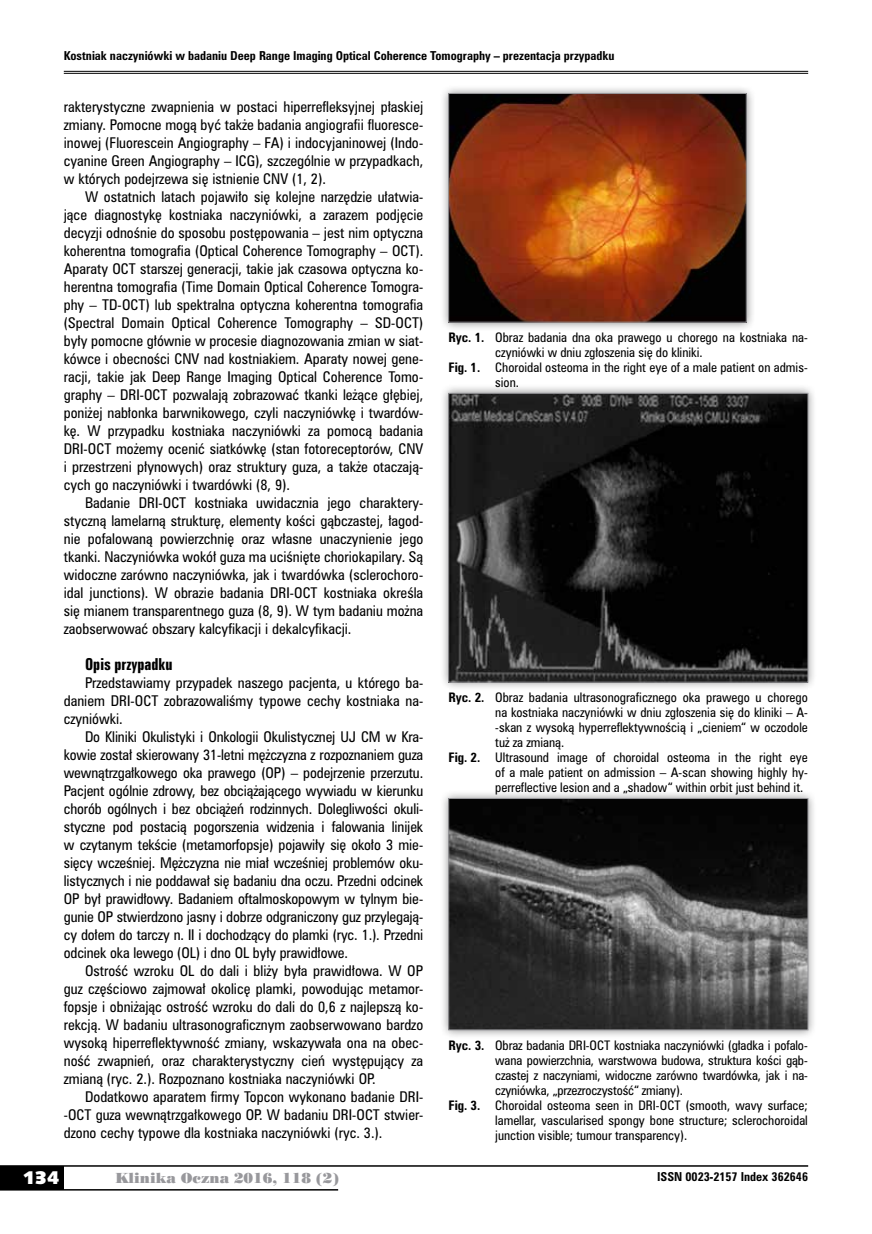
<style>
.page{position:relative;width:872px;height:1234px;background:#fff}
.page>*{position:absolute;margin:0;border:0;box-sizing:border-box;transform-origin:0 0}
.t1{font:18px "Humanst 531 U Blk PL";color:#fff}
.t2{font:15px "Zurich Bd X Cn PL";color:#000}
.t3{font:13.5px/18px "Zurich Cn PL";color:#000;text-align:justify}
.t4{font:13.5px "Poster Bodoni PL";color:#98989c}
.t5{font:12px "Zurich Cn PL";color:#000}
.t6{font:700 11.25px "Zurich Cn PL";color:#000}
.s1{font-weight:700}
</style>
<div class="page">
<div style="left:0;top:1165px;width:64px;height:24px;background:#000"></div>
<hr style="left:0;top:1164px;width:808px;height:2px;background:#000">
<hr style="left:0;top:1188px;width:338px;height:2px;background:#000">
<hr style="left:64px;top:71px;width:744px;height:1px;background:#000">
<hr style="left:64px;top:73px;width:744px;height:1px;background:#000">
<div style="left:439px;top:84px;width:316px;height:248px;background:#000;opacity:.45"></div>
<img style="left:450px;top:95px;width:294px;height:225px">
<div style="left:448px;top:93px;width:298px;height:229px;border:1px solid #98989c"></div>
<div style="left:439px;top:384px;width:378px;height:307px;background:#000;opacity:.45"></div>
<img style="left:450px;top:395px;width:356px;height:285px">
<div style="left:448px;top:393px;width:360px;height:289px;border:1px solid #98989c"></div>
<div style="left:439px;top:789px;width:378px;height:249px;background:#000;opacity:.45"></div>
<img style="left:450px;top:800px;width:356px;height:227px">
<div style="left:448px;top:798px;width:360px;height:231px;border:1px solid #98989c"></div>
<p class="t6" style="left:64px;top:48px;width:552px">Kostniak naczyniówki w badaniu Deep Range Imaging Optical Coherence Tomography – prezentacja przypadku</p>
<p class="t3" style="left:64px;top:97px;width:361px">rakterystyczne zwapnienia w postaci hiperrefleksyjnej płaskiej zmiany. Pomocne mogą być także badania angiografii fluoresce&shy;inowej (Fluorescein Angiography – FA) i indocyjaninowej (Indo&shy;cyanine Green Angiography – ICG), szczególnie w przypadkach, w których podejrzewa się istnienie CNV (1, 2).</p>
<p class="t3" style="left:64px;top:187px;width:361px;text-indent:21px">W ostatnich latach pojawiło się kolejne narzędzie ułatwia&shy;jące diagnostykę kostniaka naczyniówki, a zarazem podjęcie decyzji odnośnie do sposobu postępowania – jest nim optyczna koherentna tomografia (Optical Coherence Tomography – OCT).<br>Aparaty OCT starszej generacji, takie jak czasowa optyczna ko&shy;herentna tomografia (Time Domain Optical Coherence Tomogra&shy;phy – TD-OCT) lub spektralna optyczna koherentna tomografia (Spectral Domain Optical Coherence Tomography – SD-OCT) były pomocne głównie w procesie diagnozowania zmian w siat&shy;kówce i obecności CNV nad kostniakiem. Aparaty nowej gene&shy;racji, takie jak Deep Range Imaging Optical Coherence Tomo&shy;graphy – DRI-OCT pozwalają zobrazować tkanki leżące głębiej, poniżej nabłonka barwnikowego, czyli naczyniówkę i twardów&shy;kę. W przypadku kostniaka naczyniówki za pomocą badania DRI-OCT możemy ocenić siatkówkę (stan fotoreceptorów, CNV i przestrzeni płynowych) oraz struktury guza, a także otaczają&shy;cych go naczyniówki i twardówki (8, 9).</p>
<p class="t3" style="left:64px;top:493px;width:361px;text-indent:21px">Badanie DRI-OCT kostniaka uwidacznia jego charaktery&shy;styczną lamelarną strukturę, elementy kości gąbczastej, łagod&shy;nie pofalowaną powierzchnię oraz własne unaczynienie jego tkanki. Naczyniówka wokół guza ma uciśnięte choriokapilary. Są widoczne zarówno naczyniówka, jak i twardówka (sclerochoro&shy;idal junctions). W obrazie badania DRI-OCT kostniaka określa się mianem transparentnego guza (8, 9). W tym badaniu można zaobserwować obszary kalcyfikacji i dekalcyfikacji.</p>
<p class="t2" style="left:85px;top:654px;width:89px">Opis przypadku</p>
<p class="t3" style="left:64px;top:673px;width:361px;text-indent:21px">Przedstawiamy przypadek naszego pacjenta, u którego ba&shy;daniem DRI-OCT zobrazowaliśmy typowe cechy kostniaka na&shy;czyniówki.</p>
<p class="t3" style="left:64px;top:727px;width:361px;text-indent:21px">Do Kliniki Okulistyki i Onkologii Okulistycznej UJ CM w Kra&shy;kowie został skierowany 31-letni mężczyzna z rozpoznaniem guza wewnątrzgałkowego oka prawego (OP) – podejrzenie przerzutu.<br>Pacjent ogólnie zdrowy, bez obciążającego wywiadu w kierunku chorób ogólnych i bez obciążeń rodzinnych. Dolegliwości okuli&shy;styczne pod postacią pogorszenia widzenia i falowania linijek w czytanym tekście (metamorfopsje) pojawiły się około 3 mie&shy;sięcy wcześniej. Mężczyzna nie miał wcześniej problemów oku&shy;listycznych i nie poddawał się badaniu dna oczu. Przedni odcinek OP był prawidłowy. Badaniem oftalmoskopowym w tylnym bie&shy;gunie OP stwierdzono jasny i dobrze odgraniczony guz przylegają&shy;cy dołem do tarczy n. II i dochodzący do plamki (ryc. 1.). Przedni odcinek oka lewego (OL) i dno OL były prawidłowe.</p>
<p class="t3" style="left:64px;top:961px;width:361px;text-indent:21px">Ostrość wzroku OL do dali i bliży była prawidłowa. W OP guz częściowo zajmował okolicę plamki, powodując metamor&shy;fopsje i obniżając ostrość wzroku do dali do 0,6 z najlepszą ko&shy;rekcją. W badaniu ultrasonograficznym zaobserwowano bardzo wysoką hiperreflektywność zmiany, wskazywała ona na obec&shy;ność zwapnień, oraz charakterystyczny cień występujący za zmianą (ryc. 2.). Rozpoznano kostniaka naczyniówki OP.</p>
<p class="t3" style="left:64px;top:1087px;width:361px;text-indent:21px">Dodatkowo aparatem firmy Topcon wykonano badanie DRI--OCT guza wewnątrzgałkowego OP. W badaniu DRI-OCT stwier&shy;dzono cechy typowe dla kostniaka naczyniówki (ryc. 3.).</p>
<p class="t5" style="left:448px;top:329px;width:361px"><span class="s1">Ryc. 1.</span> Obraz badania dna oka prawego u chorego na kostniaka na-</p>
<p class="t5" style="left:495px;top:344px;width:209px">czyniówki w dniu zgłoszenia się do kliniki.</p>
<p class="t5" style="left:448px;top:359px;width:361px"><span class="s1">Fig. 1.</span> Choroidal osteoma in the right eye of a male patient on admis-</p>
<p class="t5" style="left:495px;top:374px;width:25px">sion.</p>
<p class="t5" style="left:448px;top:689px;width:361px"><span class="s1">Ryc. 2.</span> Obraz badania ultrasonograficznego oka prawego u chorego</p>
<p class="t5" style="left:495px;top:704px;width:314px">na kostniaka naczyniówki w dniu zgłoszenia się do kliniki – A-</p>
<p class="t5" style="left:495px;top:719px;width:314px">-skan z wysoką hyperreflektywnością i „cieniem“ w oczodole</p>
<p class="t5" style="left:495px;top:734px;width:71px">tuż za zmianą.</p>
<p class="t5" style="left:448px;top:749px;width:361px"><span class="s1">Fig. 2.</span> Ultrasound image of choroidal osteoma in the right eye</p>
<p class="t5" style="left:495px;top:764px;width:314px">of a male patient on admission – A-scan showing highly hy-</p>
<p class="t5" style="left:495px;top:779px;width:309px">perreflective lesion and a „shadow“ within orbit just behind it.</p>
<p class="t5" style="left:448px;top:1036px;width:361px"><span class="s1">Ryc. 3.</span> Obraz badania DRI-OCT kostniaka naczyniówki (gładka i pofalo-</p>
<p class="t5" style="left:495px;top:1051px;width:314px">wana powierzchnia, warstwowa budowa, struktura kości gąb-</p>
<p class="t5" style="left:495px;top:1066px;width:314px">czastej z naczyniami, widoczne zarówno twardówka, jak i na-</p>
<p class="t5" style="left:495px;top:1081px;width:189px">czyniówka, „przezroczystość“ zmiany).</p>
<p class="t5" style="left:448px;top:1096px;width:361px"><span class="s1">Fig. 3.</span> Choroidal osteoma seen in DRI-OCT (smooth, wavy surface;</p>
<p class="t5" style="left:495px;top:1111px;width:314px">lamellar, vascularised spongy bone structure; sclerochoroidal</p>
<p class="t5" style="left:495px;top:1126px;width:193px">junction visible; tumour transparency).</p>
<h1 class="t1" style="left:23px;top:1165px;width:38px">134</h1>
<p class="t4" style="left:115px;top:1168px;width:225px">Klinika Oczna 2016, 118 (2)</p>
<p class="t6" style="left:657px;top:1168px;width:152px">ISSN 0023-2157 Index 362646</p>
</div>
